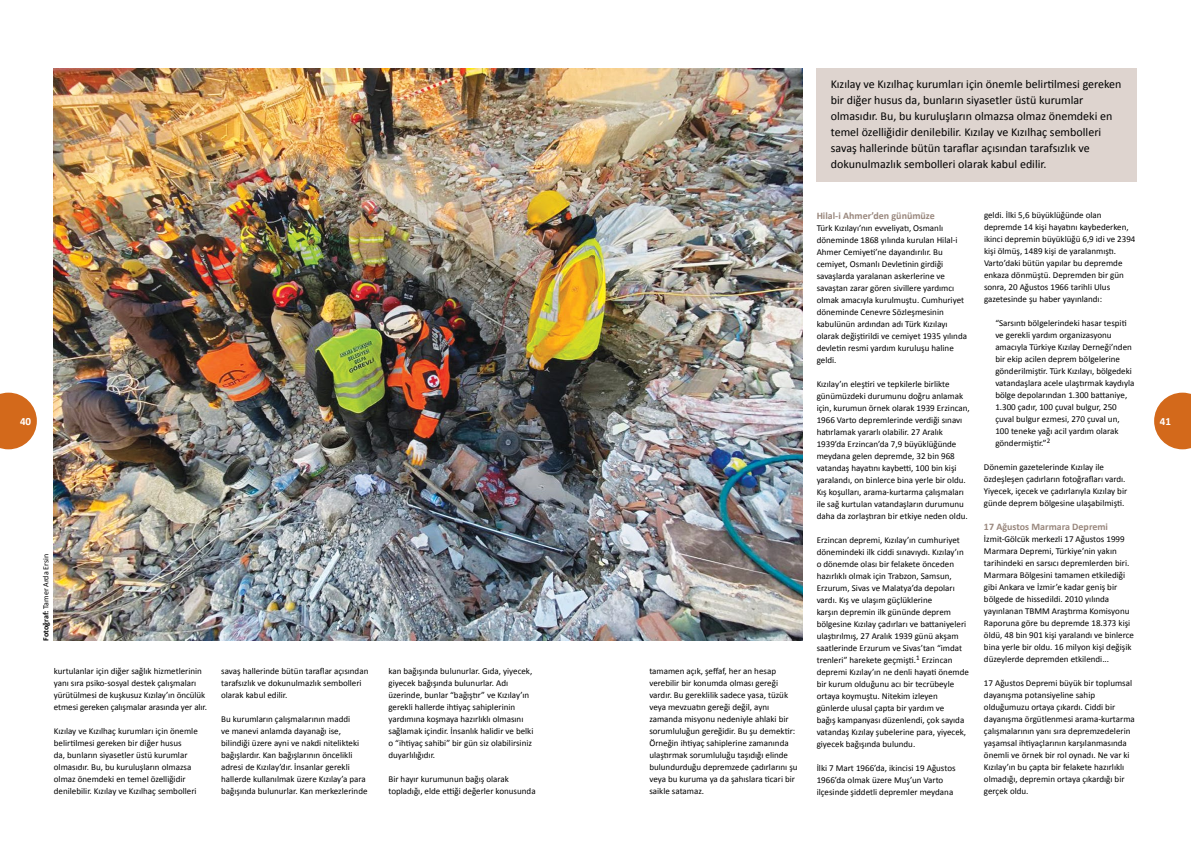
<style>
.page{position:relative;width:1191px;height:842px;background:#fff}
.page>*{position:absolute;margin:0;border:0;box-sizing:border-box;transform-origin:0 0}
.t1{font:12px/16px "Calibri";color:#000}
.t2{font:700 11px "Calibri";color:#fff}
.t3{font:700 10px "Calibri";color:#99877d}
.t4{font:9px/12px "Calibri";color:#000}
.t5{font:8px "Calibri";color:#000}
.s1{font-weight:700}
</style>
<div class="page">
<svg style="left:0;top:393px;width:37px;height:56px;background:#da8140"></svg>
<svg style="left:1154px;top:393px;width:37px;height:56px;background:#da8140"></svg>
<div style="left:816px;top:68px;width:321px;height:113px;background:#ded4cf"></div>
<img style="left:54px;top:68px;width:748px;height:573px">
<p class="t1" style="left:831px;top:76px;width:292px">Kızılay ve Kızılhaç kurumları için önemle belirtilmesi gereken bir diğer husus da, bunların siyasetler üstü kurumlar olmasıdır. Bu, bu kuruluşların olmazsa olmaz önemdeki en temel özelliğidir denilebilir. Kızılay ve Kızılhaç sembolleri savaş hallerinde bütün taraflar açısından tarafsızlık ve dokunulmazlık sembolleri olarak kabul edilir.</p>
<p class="t4" style="left:984px;top:209px;width:153px">geldi. İlki 5,6 büyüklüğünde olan depremde 14 kişi hayatını kaybederken, ikinci depremin büyüklüğü 6,9 idi ve 2394 kişi ölmüş, 1489 kişi de yaralanmıştı.<br>Varto’daki bütün yapılar bu depremde enkaza dönmüştü. Depremden bir gün sonra, 20 Ağustos 1966 tarihli Ulus gazetesinde şu haber yayınlandı:</p>
<p class="t4" style="left:995px;top:317px;width:141px">“Sarsıntı bölgelerindeki hasar tespiti ve gerekli yardım organizasyonu amacıyla Türkiye Kızılay Derneği’nden bir ekip acilen deprem bölgelerine gönderilmiştir. Türk Kızılayı, bölgedeki vatandaşlara acele ulaştırmak kaydıyla bölge depolarından 1.300 battaniye, 1.300 çadır, 100 çuval bulgur, 250 çuval bulgur ezmesi, 270 çuval un, 100 teneke yağı acil yardım olarak göndermiştir.”<sup>2</sup></p>
<p class="t4" style="left:984px;top:461px;width:145px">Dönemin gazetelerinde Kızılay ile özdeşleşen çadırların fotoğrafları vardı.<br>Yiyecek, içecek ve çadırlarıyla Kızılay bir günde deprem bölgesine ulaşabilmişti.</p>
<p class="t3" style="left:984px;top:520px;width:126px">17 Ağustos Marmara Depremi</p>
<p class="t4" style="left:984px;top:533px;width:152px">İzmit-Gölcük merkezli 17 Ağustos 1999<br>Marmara Depremi, Türkiye’nin yakın tarihindeki en sarsıcı depremlerden biri.<br>Marmara Bölgesini tamamen etkilediği gibi Ankara ve İzmir’e kadar geniş bir bölgede de hissedildi. 2010 yılında yayınlanan TBMM Araştırma Komisyonu Raporuna göre bu depremde 18.373 kişi öldü, 48 bin 901 kişi yaralandı ve binlerce bina yerle bir oldu. 16 milyon kişi değişik düzeylerde depremden etkilendi...</p>
<p class="t4" style="left:984px;top:677px;width:152px">17 Ağustos Depremi büyük bir toplumsal dayanışma potansiyeline sahip olduğumuzu ortaya çıkardı. Ciddi bir dayanışma örgütlenmesi arama-kurtarma çalışmalarının yanı sıra depremzedelerin yaşamsal ihtiyaçlarının karşılanmasında önemli ve örnek bir rol oynadı. Ne var ki Kızılay’ın bu çapta bir felakete hazırlıklı olmadığı, depremin ortaya çıkardığı bir gerçek oldu.</p>
<p class="t3" style="left:816px;top:209px;width:120px">Hilal-i Ahmer’den günümüze</p>
<p class="t4" style="left:816px;top:222px;width:152px">Türk Kızılayı’nın evveliyatı, Osmanlı döneminde 1868 yılında kurulan Hilal-i Ahmer Cemiyeti’ne dayandırılır. Bu cemiyet, Osmanlı Devletinin girdiği savaşlarda yaralanan askerlerine ve savaştan zarar gören sivillere yardımcı olmak amacıyla kurulmuştu. Cumhuriyet döneminde Cenevre Sözleşmesinin kabulünün ardından adı Türk Kızılayı olarak değiştirildi ve cemiyet 1935 yılında devletin resmi yardım kuruluşu haline geldi.</p>
<p class="t4" style="left:816px;top:378px;width:155px">Kızılay’ın eleştiri ve tepkilerle birlikte günümüzdeki durumunu doğru anlamak için, kurumun örnek olarak 1939 Erzincan, 1966 Varto depremlerinde verdiği sınavı hatırlamak yararlı olabilir. 27 Aralık 1939’da Erzincan’da 7,9 büyüklüğünde meydana gelen depremde, 32 bin 968 vatandaş hayatını kaybetti, 100 bin kişi yaralandı, on binlerce bina yerle bir oldu.<br>Kış koşulları, arama-kurtarma çalışmaları ile sağ kurtulan vatandaşların durumunu daha da zorlaştıran bir etkiye neden oldu.</p>
<p class="t4" style="left:816px;top:534px;width:154px">Erzincan depremi, Kızılay’ın cumhuriyet dönemindeki ilk ciddi sınavıydı. Kızılay’ın o dönemde olası bir felakete önceden hazırlıklı olmak için Trabzon, Samsun, Erzurum, Sivas ve Malatya’da depoları vardı. Kış ve ulaşım güçlüklerine<br>karşın depremin ilk gününde deprem bölgesine Kızılay çadırları ve battaniyeleri ulaştırılmış, 27 Aralık 1939 günü akşam saatlerinde Erzurum ve Sivas’tan “imdat trenleri” harekete geçmişti.<sup>1</sup> Erzincan depremi Kızılay’ın ne denli hayati önemde bir kurum olduğunu acı bir tecrübeyle ortaya koymuştu. Nitekim izleyen günlerde ulusal çapta bir yardım ve<br>bağış kampanyası düzenlendi, çok sayıda vatandaş Kızılay şubelerine para, yiyecek, giyecek bağışında bulundu.</p>
<p class="t4" style="left:816px;top:762px;width:140px">İlki 7 Mart 1966’da, ikincisi 19 Ağustos<br>1966’da olmak üzere Muş’un Varto ilçesinde şiddetli depremler meydana</p>
<p class="t2" style="left:20px;top:414px;width:13px">40</p>
<p class="t2" style="left:1159px;top:414px;width:13px">41</p>
<p class="t5" style="left:41px;top:641px;width:88px;rotate:-90deg"><span class="s1">Fotoğraf:</span> Tamer Arda Ersin</p>
<p class="t4" style="left:221px;top:665px;width:149px">savaş hallerinde bütün taraflar açısından tarafsızlık ve dokunulmazlık sembolleri olarak kabul edilir.</p>
<p class="t4" style="left:221px;top:713px;width:148px">Bu kurumların çalışmalarının maddi<br>ve manevi anlamda dayanağı ise, bilindiği üzere ayni ve nakdi nitelikteki bağışlardır. Kan bağışlarının öncelikli adresi de Kızılay’dır. İnsanlar gerekli hallerde kullanılmak üzere Kızılay’a para bağışında bulunurlar. Kan merkezlerinde</p>
<p class="t4" style="left:388px;top:665px;width:146px">kan bağışında bulunurlar. Gıda, yiyecek, giyecek bağışında bulunurlar. Adı üzerinde, bunlar “bağıştır” ve Kızılay’ın gerekli hallerde ihtiyaç sahiplerinin yardımına koşmaya hazırlıklı olmasını sağlamak içindir. İnsanlık halidir ve belki o “ihtiyaç sahibi” bir gün siz olabilirsiniz duyarlılığıdır.</p>
<p class="t4" style="left:388px;top:773px;width:149px">Bir hayır kurumunun bağış olarak topladığı, elde ettiği değerler konusunda</p>
<p class="t4" style="left:649px;top:665px;width:150px">tamamen açık, şeffaf, her an hesap verebilir bir konumda olması gereği vardır. Bu gereklilik sadece yasa, tüzük veya mevzuatın gereği değil, aynı zamanda misyonu nedeniyle ahlaki bir sorumluluğun gereğidir. Bu şu demektir:<br>Örneğin ihtiyaç sahiplerine zamanında ulaştırmak sorumluluğu taşıdığı elinde bulundurduğu depremzede çadırlarını şu veya bu kuruma ya da şahıslara ticari bir saikle satamaz.</p>
<p class="t4" style="left:54px;top:665px;width:155px">kurtulanlar için diğer sağlık hizmetlerinin yanı sıra psiko-sosyal destek çalışmaları yürütülmesi de kuşkusuz Kızılay’ın öncülük etmesi gereken çalışmalar arasında yer alır.</p>
<p class="t4" style="left:54px;top:725px;width:145px">Kızılay ve Kızılhaç kurumları için önemle belirtilmesi gereken bir diğer husus<br>da, bunların siyasetler üstü kurumlar olmasıdır. Bu, bu kuruluşların olmazsa olmaz önemdeki en temel özelliğidir denilebilir. Kızılay ve Kızılhaç sembolleri</p>
</div>
